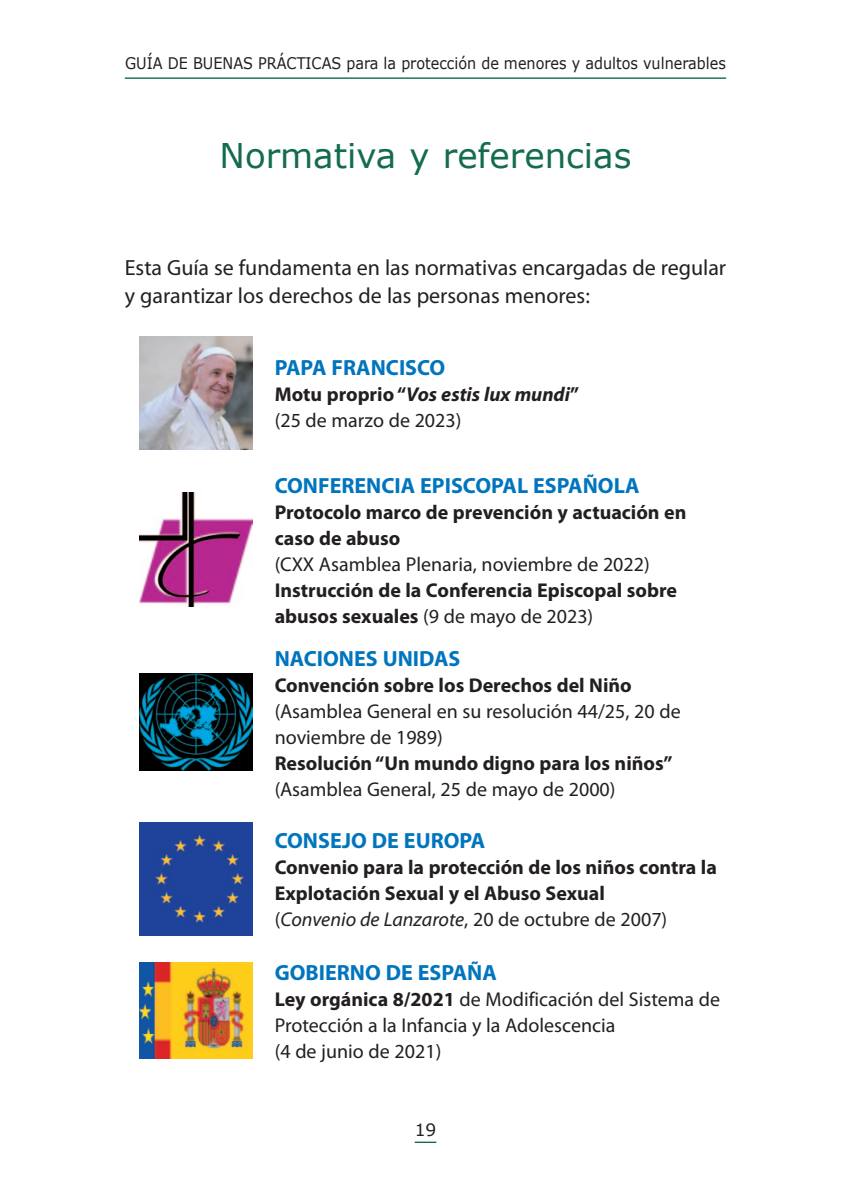
<style>
.page{position:relative;width:851px;height:1191px;background:#fff}
.page>*{position:absolute;margin:0;border:0;box-sizing:border-box;transform-origin:0 0}
.t1{font:34px "Verdana";color:#136c4e}
.t2{font:22px/28px "Myriad Pro";color:#231f20}
.t3{font:700 22px "Myriad Pro";color:#0075bd}
.t4{font:700 20px/26px "Myriad Pro";color:#231f20}
.t5{font:20px/26px "Myriad Pro";color:#231f20}
.t6{font:17px "Verdana";color:#231f20}
.t7{font:16px "Verdana";color:#231f20;scale:.9 1}
.s1{font-weight:700}
.s2{font-weight:700;font-style:italic}
.s3{font-weight:400}
.s4{font-weight:400;font-style:italic}
</style>
<div class="page">
<hr style="left:414px;top:1141px;width:22px;height:2px;background:#136c4e">
<hr style="left:125px;top:77px;width:601px;height:2px;background:#136c4e">
<img style="left:139px;top:336px;width:113px;height:113px">
<img style="left:139px;top:493px;width:113px;height:113px">
<img style="left:139px;top:674px;width:113px;height:96px">
<img style="left:139px;top:822px;width:113px;height:113px">
<img style="left:139px;top:962px;width:113px;height:96px">
<p class="t7" style="left:125px;top:53px;width:669px">Guía de buenas prácticas para la protección de menores y adultos vulnerables</p>
<h1 class="t1" style="left:219px;top:134px;width:413px">normativa y referencias</h1>
<p class="t2" style="left:125px;top:253px;width:602px">Esta Guía se fundamenta en las normativas encargadas de regular y garantizar los derechos de las personas menores:</p>
<p class="t3" style="left:275px;top:353px;width:172px">PAPA FRANCISCO</p>
<p class="t5" style="left:275px;top:381px;width:306px"><span class="s1">Motu proprio “</span><span class="s2">Vos estis lux mundi</span><span class="s1">” </span>(25 de marzo de 2023)</p>
<p class="t3" style="left:275px;top:471px;width:366px">CONFERENCIA EPISCOPAL ESPAÑOLA</p>
<p class="t4" style="left:275px;top:498px;width:413px">Protocolo marco de prevención y actuación en caso de abuso</p>
<p class="t5" style="left:275px;top:550px;width:376px">(CXX Asamblea Plenaria, noviembre de 2022)</p>
<p class="t4" style="left:275px;top:576px;width:404px">Instrucción de la Conferencia Episcopal sobre abusos sexuales <span class="s3">(9 de mayo de 2023)</span></p>
<p class="t3" style="left:275px;top:644px;width:187px">NACIONES UNIDAS</p>
<p class="t4" style="left:275px;top:671px;width:358px">Convención sobre los Derechos del Niño</p>
<p class="t5" style="left:275px;top:697px;width:407px">(Asamblea General en su resolución 44/25, 20 de noviembre de 1989)</p>
<p class="t4" style="left:275px;top:749px;width:399px">Resolución “Un mundo digno para los niños”</p>
<p class="t5" style="left:275px;top:775px;width:342px">(Asamblea General, 25 de mayo de 2000)</p>
<p class="t3" style="left:275px;top:826px;width:212px">CONSEJO DE EUROPA</p>
<p class="t4" style="left:275px;top:853px;width:443px">Convenio para la protección de los niños contra la<br>Explotación Sexual y el Abuso Sexual<br><span class="s3">(</span><span class="s4">Convenio de Lanzarote</span><span class="s3">, 20 de octubre de 2007)</span></p>
<p class="t3" style="left:275px;top:957px;width:224px">GOBIERNO DE ESPAÑA</p>
<p class="t5" style="left:275px;top:985px;width:447px"><span class="s1">Ley orgánica 8/2021</span> de Modificación del Sistema de<br>Protección a la Infancia y la Adolescencia<br>(4 de junio de 2021)</p>
<p class="t6" style="left:414px;top:1119px;width:23px">19</p>
</div>
